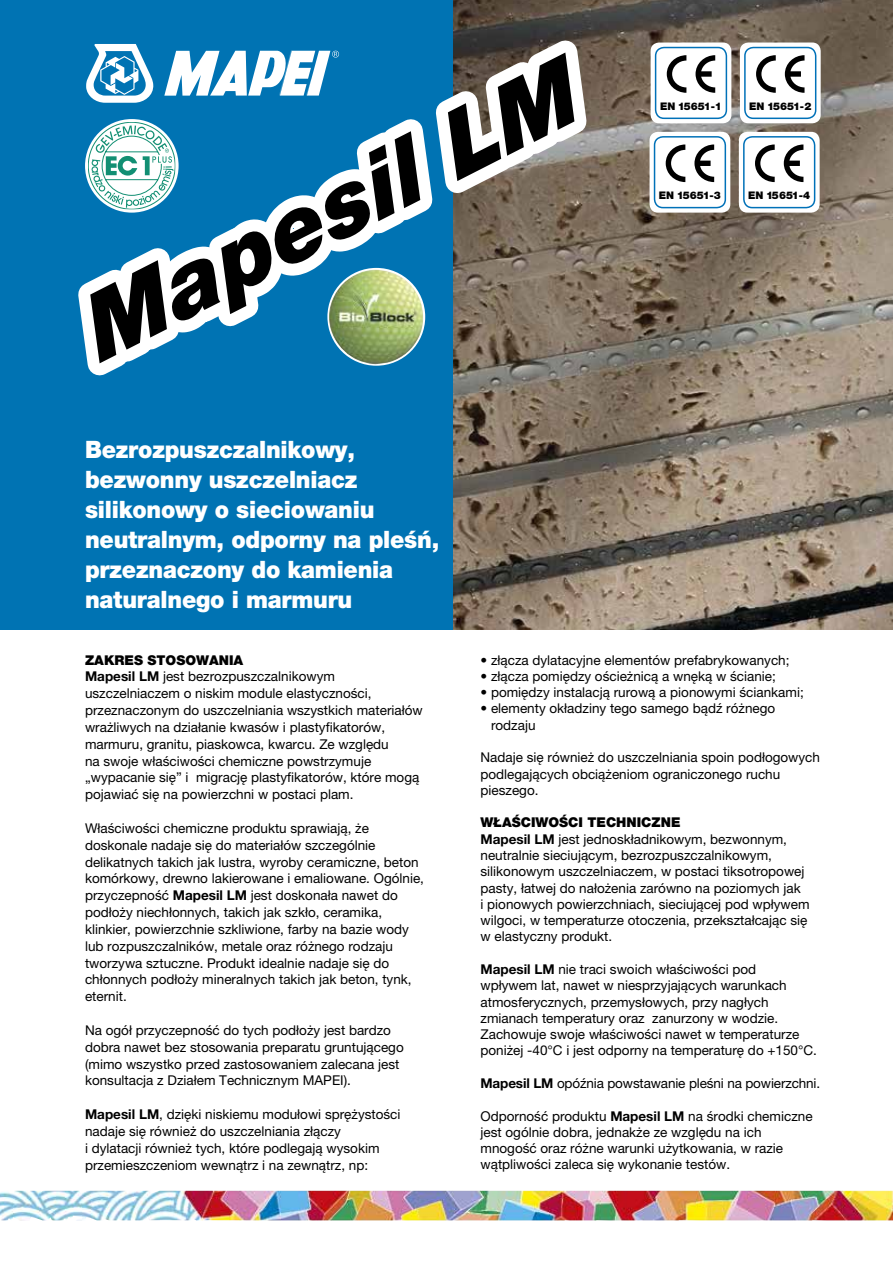
<style>
.page{position:relative;width:893px;height:1263px;background:#fff}
.page>*{position:absolute;margin:0;border:0;box-sizing:border-box;transform-origin:0 0}
.t1{font:italic 900 91.8px "Helvetica Neue LTW1 G";color:#000}
.t2{font:900 24px/30px "Helvetica Neue LTW1 G";letter-spacing:-.01em;color:#fff;scale:.95 1}
.t3{font:13.5px/16.8px "Helvetica Neue LTW1 G";color:#000}
.t4{font:900 10.5px "Helvetica Neue LTW1 G";color:#000}
.s1{font-weight:900}
.s2{font-weight:700}
</style>
<div class="page">
<img style="left:453px;top:0;width:440px;height:629px">
<div style="left:0;top:0;width:453px;height:629px;background:#0073b3"></div>
<img style="left:0;top:1191px;width:893px;height:29px">
<div style="left:651px;top:43px;width:80px;height:80px;background:#fff;border-radius:9px"></div>
<div style="left:655px;top:47px;width:72px;height:72px;border:2px solid #0071b8;border-radius:9px"></div>
<svg style="left:667px;top:55px;width:19px;height:38px"></svg>
<svg style="left:695px;top:55px;width:20px;height:38px"></svg>
<div style="left:740px;top:43px;width:81px;height:80px;background:#fff;border-radius:9px"></div>
<div style="left:744px;top:47px;width:72px;height:72px;border:2px solid #0071b8;border-radius:9px"></div>
<svg style="left:756px;top:55px;width:20px;height:38px"></svg>
<svg style="left:785px;top:55px;width:19px;height:38px"></svg>
<div style="left:649px;top:132px;width:81px;height:81px;background:#fff;border-radius:9px"></div>
<div style="left:654px;top:136px;width:72px;height:72px;border:2px solid #0071b8;border-radius:9px"></div>
<svg style="left:666px;top:144px;width:19px;height:38px"></svg>
<svg style="left:694px;top:144px;width:20px;height:38px"></svg>
<div style="left:739px;top:132px;width:81px;height:81px;background:#fff;border-radius:9px"></div>
<div style="left:743px;top:136px;width:72px;height:72px;border:2px solid #0071b8;border-radius:9px"></div>
<svg style="left:755px;top:144px;width:20px;height:38px"></svg>
<svg style="left:784px;top:144px;width:19px;height:38px"></svg>
<svg style="left:78px;top:16px;width:522px;height:380px"></svg>
<h1 class="t1" style="left:61px;top:285px;width:545px;rotate:-27deg">Mapesil LM</h1>
<h2 class="t2" style="left:85px;top:434px;width:374px">Bezrozpuszczalnikowy, bezwonny uszczelniacz silikonowy o sieciowaniu neutralnym, odporny na pleśń, przeznaczony do kamienia naturalnego i marmuru</h2>
<p class="t4" style="left:660px;top:99px;width:63px">EN 15651-1</p>
<p class="t4" style="left:749px;top:99px;width:64px">EN 15651-2</p>
<p class="t4" style="left:659px;top:189px;width:64px">EN 15651-3</p>
<p class="t4" style="left:748px;top:189px;width:64px">EN 15651-4</p>
<p class="t3" style="left:85px;top:651px;width:339px"><span class="s1">ZAKRES STOSOWANIA<br></span><span class="s2">Mapesil LM</span> jest bezrozpuszczalnikowym uszczelniaczem o niskim module elastyczności, przeznaczonym do uszczelniania wszystkich materiałów wrażliwych na działanie kwasów i plastyfikatorów, marmuru, granitu, piaskowca, kwarcu. Ze względu<br>na swoje właściwości chemiczne powstrzymuje „wypacanie się” i migrację plastyfikatorów, które mogą pojawiać się na powierzchni w postaci plam.</p>
<p class="t3" style="left:85px;top:819px;width:340px">Właściwości chemiczne produktu sprawiają, że doskonale nadaje się do materiałów szczególnie delikatnych takich jak lustra, wyroby ceramiczne, beton komórkowy, drewno lakierowane i emaliowane. Ogólnie, przyczepność <span class="s2">Mapesil LM</span> jest doskonała nawet do podłoży niechłonnych, takich jak szkło, ceramika, klinkier, powierzchnie szkliwione, farby na bazie wody lub rozpuszczalników, metale oraz różnego rodzaju tworzywa sztuczne. Produkt idealnie nadaje się do chłonnych podłoży mineralnych takich jak beton, tynk, eternit.</p>
<p class="t3" style="left:85px;top:1021px;width:320px">Na ogół przyczepność do tych podłoży jest bardzo dobra nawet bez stosowania preparatu gruntującego (mimo wszystko przed zastosowaniem zalecana jest konsultacja z Działem Technicznym MAPEI).</p>
<p class="t3" style="left:85px;top:1106px;width:317px"><span class="s2">Mapesil LM</span>, dzięki niskiemu modułowi sprężystości nadaje się również do uszczelniania złączy<br>i dylatacji również tych, które podlegają wysokim przemieszczeniom wewnątrz i na zewnątrz, np:</p>
<p class="t3" style="left:480px;top:651px;width:310px">• złącza dylatacyjne elementów prefabrykowanych;</p>
<p class="t3" style="left:480px;top:667px;width:297px">• złącza pomiędzy ościeżnicą a wnęką w ścianie;</p>
<p class="t3" style="left:480px;top:684px;width:325px">• pomiędzy instalacją rurową a pionowymi ściankami;</p>
<p class="t3" style="left:491px;top:700px;width:286px;line-height:16.4px;text-indent:-11px">• elementy okładziny tego samego bądź różnego rodzaju</p>
<p class="t3" style="left:480px;top:749px;width:341px;line-height:16.4px">Nadaje się również do uszczelniania spoin podłogowych podlegających obciążeniom ograniczonego ruchu pieszego.</p>
<p class="t3" style="left:480px;top:814px;width:330px;line-height:16.4px"><span class="s1">WŁAŚCIWOŚCI TECHNICZNE<br></span><span class="s2">Mapesil LM</span> jest jednoskładnikowym, bezwonnym, neutralnie sieciującym, bezrozpuszczalnikowym, silikonowym uszczelniaczem, w postaci tiksotropowej pasty, łatwej do nałożenia zarówno na poziomych jak<br>i pionowych powierzchniach, sieciującej pod wpływem wilgoci, w temperaturze otoczenia, przekształcając się w elastyczny produkt.</p>
<p class="t3" style="left:480px;top:961px;width:338px;line-height:16.4px"><span class="s2">Mapesil LM</span> nie traci swoich właściwości pod<br>wpływem lat, nawet w niesprzyjających warunkach atmosferycznych, przemysłowych, przy nagłych zmianach temperatury oraz zanurzony w wodzie.<br>Zachowuje swoje właściwości nawet w temperaturze poniżej -40°C i jest odporny na temperaturę do +150°C.</p>
<p class="t3" style="left:480px;top:1075px;width:341px"><span class="s2">Mapesil LM</span> opóźnia powstawanie pleśni na powierzchni.</p>
<p class="t3" style="left:480px;top:1107px;width:334px;line-height:16.4px">Odporność produktu <span class="s2">Mapesil LM</span> na środki chemiczne jest ogólnie dobra, jednakże ze względu na ich mnogość oraz różne warunki użytkowania, w razie wątpliwości zaleca się wykonanie testów.</p>
</div>
